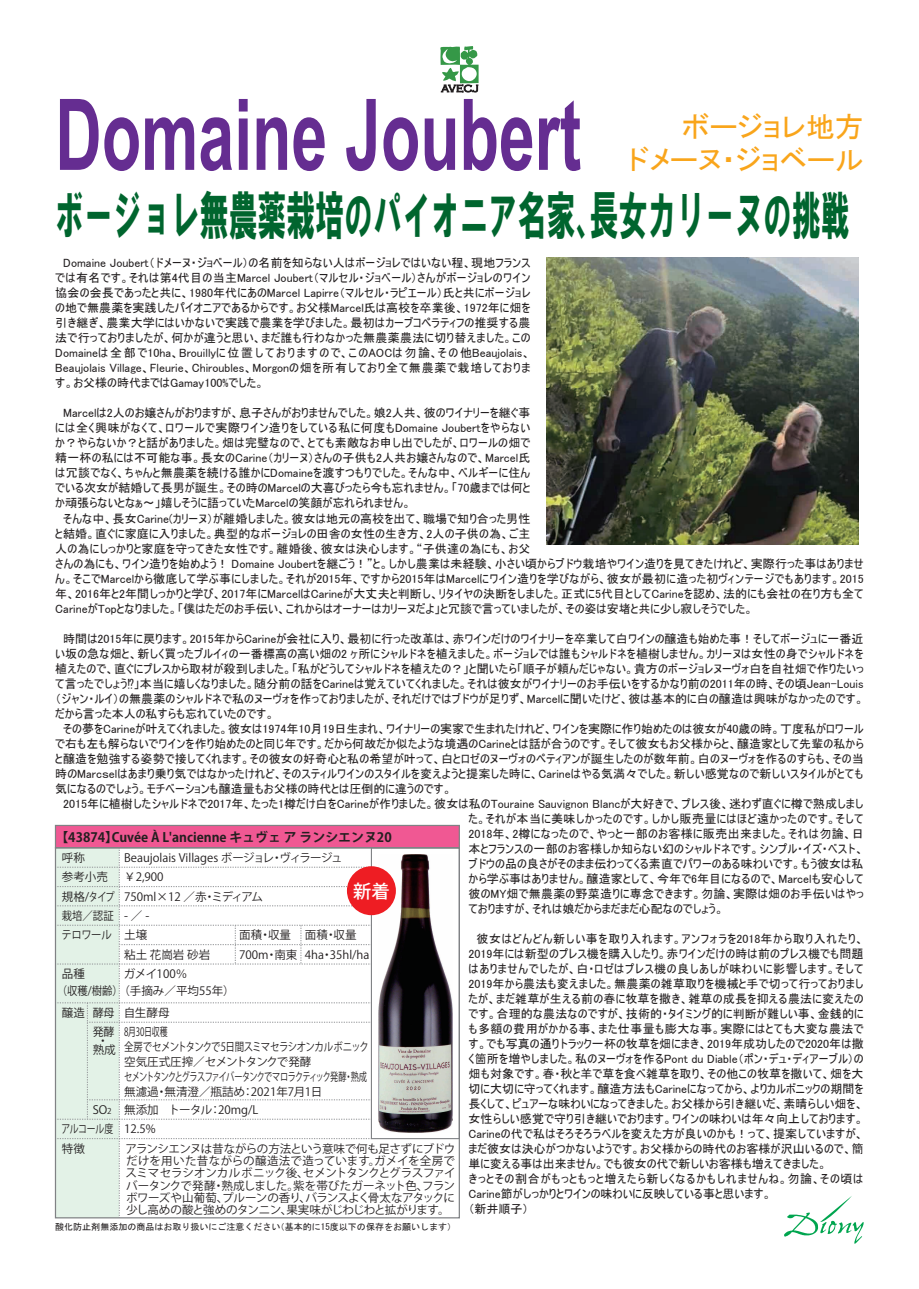
<style>
.page{position:relative;width:919px;height:1289px;background:#fff}
.page>*{position:absolute;margin:0;border:0;box-sizing:border-box;transform-origin:0 0}
.t1{font:700 99px "Arial";color:#652d91;scale:.65 1}
.t2{font:52.5px "HG Soei Kakugothic UB";color:#00652e;scale:.55 1}
.t3{font:28.8px/32.8px "JK P Gothic";color:#f9a51b;text-align:right}
.t4{font:500 18.15px "Koz Go Pro";color:#fff}
.t5{font:700 12.9px "Koz Go Pro";color:#231f20}
.t6{font:12px/15px "MS UI Gothic";letter-spacing:.01em;color:#231f20}
.t7{font:12px "MS UI Gothic";letter-spacing:.03em;color:#231f20}
.t8{font:11.55px/19.4px "Koz Go Pro";letter-spacing:-.01em;color:#231f20}
.t9{font:11.55px/15px "Koz Go Pro";letter-spacing:-.05em;color:#231f20;scale:.69 1}
.t10{font:11.55px/19.5px "Koz Go Pro";letter-spacing:-.01em;color:#231f20;scale:.77 1}
.t11{font:11.55px/9px "Koz Go Pro";letter-spacing:-.01em;color:#231f20;text-align:center;scale:.95 1}
.t12{font:11.55px "Koz Go Pro";letter-spacing:-.01em;color:#231f20;scale:.9 1}
.t13{font:9px "MS Gothic";color:#231f20}
.s1{font-size:8.1px}
</style>
<div class="page">
<svg style="left:784px;top:1196px;width:79px;height:47px"></svg>
<svg style="left:440px;top:46px;width:38px;height:47px"></svg>
<img style="left:547px;top:257px;width:311px;height:287px">
<div style="left:55px;top:824px;width:405px;height:24px;background:#f05893;border:1px solid #808285"></div>
<svg style="left:55px;top:847px;width:317px;height:371px"></svg>
<div style="left:371px;top:847px;width:89px;height:292px;border:1px solid #808285"></div>
<img style="left:378px;top:854px;width:74px;height:278px">
<div style="left:348px;top:867px;width:47px;height:47px;background:#ee1d23;border-radius:50%"></div>
<div style="left:347px;top:866px;width:49px;height:49px;border:2px solid #ee1d23;border-radius:50%"></div>
<h1 class="t1" style="left:55px;top:65px;width:810px">Domaine Joubert</h1>
<h3 class="t3" style="left:629px;top:110px;width:236px">ボージョレ地方<br>ドメーヌ・ジョベール</h3>
<h2 class="t2" style="left:55px;top:189px;width:1445px">ボージョレ無農薬栽培のパイオニア名家、長女カリーヌの挑戦</h2>
<p class="t6" style="left:55px;top:255px;width:476px;text-align:justify">　Domaine Joubert（ドメーヌ・ジョベール）の名前を知らない人はボージョレではいない程、現地フランスでは有名です。それは第4代目の当主Marcel Joubert（マルセル・ジョベール）さんがボージョレのワイン協会の会長であったと共に、1980年代にあのMarcel Lapirre（マルセル・ラピエール）氏と共にボージョレの地で無農薬を実践したパイオニアであるからです。お父様Marcel氏は高校を卒業後、1972年に畑を引き継ぎ、農業大学にはいかないで実践で農業を学びました。最初はカーブコペラティフの推奨する農法で行っておりましたが、何かが違うと思い、まだ誰も行わなかった無農薬農法に切り替えました。このDomaineは全部で10ha、Brouillyに位置しておりますので、このAOCは勿論、その他Beaujolais、Beaujolais Village、Fleurie、Chiroubles、Morgonの畑を所有しており全て無農薬で栽培しております。お父様の時代まではGamay100%でした。</p>
<p class="t6" style="left:55px;top:405px;width:809px">　Marcelは2人のお嬢さんがおりますが、息子さんがおりませんでした。娘2人共、彼のワイナリーを継ぐ事<br>には全く興味がなくて、ロワールで実際ワイン造りをしている私に何度もDomaine Joubertをやらない<br>か？やらないか？と話がありました。畑は完璧なので、とても素敵なお申し出でしたが、ロワールの畑で<br>精一杯の私には不可能な事。長女のCarine（カリーヌ）さんの子供も2人共お嬢さんなので、Marcel氏<br>は冗談でなく、ちゃんと無農薬を続ける誰かにDomaineを渡すつもりでした。そんな中、ベルギーに住ん<br>でいる次女が結婚して長男が誕生。その時のMarcelの大喜びったら今も忘れません。「70歳までは何と<br>か頑張らないとなぁ～」嬉しそうに語っていたMarcelの笑顔が忘れられません。<br>　そんな中、長女Carine(カリーヌ）が離婚しました。彼女は地元の高校を出て、職場で知り合った男性<br>と結婚。直ぐに家庭に入りました。典型的なボージョレの田舎の女性の生き方、2人の子供の為、ご主<br>人の為にしっかりと家庭を守ってきた女性です。離婚後、彼女は決心します。“子供達の為にも、お父<br>さんの為にも、ワイン造りを始めよう！ Domaine Joubertを継ごう！”と。しかし農業は未経験、小さい頃からブドウ栽培やワイン造りを見てきたけれど、実際行った事はありません。そこでMarcelから徹底して学ぶ事にしました。それが2015年、ですから2015年はMarcelにワイン造りを学びながら、彼女が最初に造った初ヴィンテージでもあります。2015年、2016年と2年間しっかりと学び、2017年にMarcelはCarineが大丈夫と判断し、リタイヤの決断をしました。正式に5代目としてCarineを認め、法的にも会社の在り方も全てCarineがTopとなりました。「僕はただのお手伝い、これからはオーナーはカリーヌだよ」と冗談で言っていましたが、その姿は安堵と共に少し寂しそうでした。</p>
<p class="t6" style="left:55px;top:630px;width:809px">　時間は2015年に戻ります。2015年からCarineが会社に入り、最初に行った改革は、赤ワインだけのワイナリーを卒業して白ワインの醸造も始めた事！そしてボージュに一番近</p>
<p class="t6" style="left:55px;top:645px;width:809px">い坂の急な畑と、新しく買ったブルイィの一番標高の高い畑の2 ヶ所にシャルドネを植えました。ボージョレでは誰もシャルドネを植樹しません。カリーヌは女性の身でシャルドネを</p>
<p class="t6" style="left:55px;top:660px;width:809px">植えたので、直ぐにプレスから取材が殺到しました。「私がどうしてシャルドネを植えたの？」と聞いたら「順子が頼んだじゃない。貴方のボージョレヌーヴォ白を自社畑で作りたいっ</p>
<p class="t6" style="left:55px;top:675px;width:809px">て言ったでしょう⁉」本当に嬉しくなりました。随分前の話をCarineは覚えていてくれました。それは彼女がワイナリーのお手伝いをするかなり前の2011年の時、その頃Jean-Louis</p>
<p class="t6" style="left:55px;top:690px;width:809px">（ジャン・ルイ）の無農薬のシャルドネで私のヌーヴォを作っておりましたが、それだけではブドウが足りず、Marcelに聞いたけど、彼は基本的に白の醸造は興味がなかったのです。</p>
<p class="t6" style="left:55px;top:705px;width:220px">だから言った本人の私すらも忘れていたのです。</p>
<p class="t6" style="left:55px;top:720px;width:809px">　その夢をCarineが叶えてくれました。彼女は1974年10月19日生まれ、ワイナリーの実家で生まれたけれど、ワインを実際に作り始めたのは彼女が40歳の時。丁度私がロワール</p>
<p class="t6" style="left:55px;top:735px;width:809px">で右も左も解らないでワインを作り始めたのと同じ年です。だから何故だか似たような境遇のCarineとは話が合うのです。そして彼女もお父様からと、醸造家として先輩の私から</p>
<p class="t6" style="left:55px;top:750px;width:809px">と醸造を勉強する姿勢で接してくれます。その彼女の好奇心と私の希望が叶って、白とロゼのヌーヴォのペティアンが誕生したのが数年前。白のヌーヴォを作るのすらも、その当</p>
<p class="t6" style="left:55px;top:765px;width:809px">時のMarcｓelはあまり乗り気ではなかったけれど、そのスティルワインのスタイルを変えようと提案した時に、Carineはやる気満々でした。新しい感覚なので新しいスタイルがとても</p>
<p class="t6" style="left:55px;top:780px;width:398px">気になるのでしょう。モチベーションも醸造量もお父様の時代とは圧倒的に違うのです。</p>
<p class="t6" style="left:55px;top:795px;width:809px">　2015年に植樹したシャルドネで2017年、たった1樽だけ白をCarineが作りました。彼女は私のTouraine Sauvignon Blancが大好きで、プレス後、迷わず直ぐに樽で熟成しまし</p>
<p class="t7" style="left:468px;top:812px;width:396px">た。それが本当に美味しかったのです。しかし販売量にはほど遠かったのです。そして</p>
<p class="t7" style="left:468px;top:827px;width:396px">2018年、2樽になったので、やっと一部のお客様に販売出来ました。それは勿論、日</p>
<p class="t6" style="left:468px;top:840px;width:396px">本とフランスの一部のお客様しか知らない幻のシャルドネです。シンプル・イズ・ベスト、</p>
<p class="t6" style="left:468px;top:855px;width:396px">ブドウの品の良さがそのまま伝わってくる素直でパワーのある味わいです。もう彼女は私</p>
<p class="t6" style="left:468px;top:870px;width:396px">から学ぶ事はありません。醸造家として、今年で6年目になるので、Marcelも安心して</p>
<p class="t6" style="left:468px;top:885px;width:396px">彼のMY畑で無農薬の野菜造りに専念できます。勿論、実際は畑のお手伝いはやっ</p>
<p class="t6" style="left:468px;top:900px;width:257px">ておりますが、それは娘だからまだまだ心配なのでしょう。</p>
<p class="t6" style="left:468px;top:930px;width:396px">　彼女はどんどん新しい事を取り入れます。アンフォラを2018年から取り入れたり、2019年には新型のプレス機を購入したり。赤ワインだけの時は前のプレス機でも問題はありませんでしたが、白・ロゼはプレス機の良しあしが味わいに影響します。そして2019年から農法も変えました。無農薬の雑草取りを機械と手で切って行っておりましたが、まだ雑草が生える前の春に牧草を撒き、雑草の成長を抑える農法に変えたのです。合理的な農法なのですが、技術的・タイミング的に判断が難しい事、金銭的にも多額の費用がかかる事、また仕事量も膨大な事。実際にはとても大変な農法です。でも写真の通りトラック一杯の牧草を畑にまき、2019年成功したので2020年は撒く箇所を増やしました。私のヌーヴォを作るPont du Diable（ポン・デュ・ディアーブル）の畑も対象です。春・秋と羊で草を食べ雑草を取り、その他この牧草を撒いて、畑を大切に大切に守ってくれます。醸造方法もCarineになってから、よりカルボニックの期間を長くして、ピュアーな味わいになってきました。お父様から引き継いだ、素晴らしい畑を、女性らしい感覚で守り引き継いでおります。ワインの味わいは年々向上しております。Carineの代で私はそろそろラベルを変えた方が良いのかも！って、提案していますが、まだ彼女は決心がつかないようです。お父様からの時代のお客様が沢山いるので、簡単に変える事は出来ません。でも彼女の代で新しいお客様も増えてきました。<br>きっとその割合がもっともっと増えたら新しくなるかもしれませんね。勿論、その頃はCarine節がしっかりとワインの味わいに反映している事と思います。<br>（新井順子）</p>
<p class="t13" style="left:55px;top:1222px;width:402px">酸化防止剤無添加の商品はお取り扱いにご注意ください（基本的に15度以下の保存をお願いします）</p>
<p class="t5" style="left:55px;top:828px;width:338px">【43874】Cuvée À L'ancienne キュヴェ ア ランシエンヌ20</p>
<p class="t8" style="left:124px;top:848px;width:220px">Beaujolais Villages ボージョレ・ヴィラージュ￥2,900</p>
<p class="t8" style="left:62px;top:848px;width:48px">呼称<br>参考小売</p>
<h3 class="t4" style="left:353px;top:879px;width:38px">新着</h3>
<p class="t8" style="left:124px;top:886px;width:140px">750ml×12 ／赤・ミディアム-／-<br>土壌<br>粘土 花崗岩 砂岩</p>
<p class="t8" style="left:62px;top:887px;width:54px">規格/タイプ栽培／認証</p>
<p class="t8" style="left:305px;top:925px;width:66px">面積・収量<br>4ha・35hl/ha</p>
<p class="t8" style="left:239px;top:925px;width:60px">面積・収量<br>700m・南東</p>
<p class="t12" style="left:62px;top:927px;width:57px">テロワール</p>
<p class="t8" style="left:57px;top:965px;width:68px;line-height:16.5px;text-indent:5px">品種<br>（収穫/樹齢）</p>
<p class="t8" style="left:62px;top:1003px;width:25px">醸造</p>
<p class="t8" style="left:118px;top:965px;width:118px;line-height:16.5px;text-indent:5px">ガメイ100％<br>（手摘み／平均55年）</p>
<p class="t8" style="left:124px;top:1003px;width:47px">自生酵母</p>
<p class="t11" style="left:93px;top:1008px;width:25px">酵母</p>
<p class="t11" style="left:93px;top:1027px;width:26px">発酵・熟成</p>
<p class="t9" style="left:124px;top:1024px;width:356px">8月30日収穫<br>全房でセメントタンクで5日間スミマセラシオンカルボニック空気圧式圧搾／セメントタンクで発酵<br>セメントタンクとグラスファイバータンクでマロラクティック発酵・熟成無濾過・無清澄／瓶詰め：2021年7月1日</p>
<p class="t8" style="left:124px;top:1100px;width:136px">無添加　トータル：20mg/L<br>12.5%</p>
<p class="t8" style="left:93px;top:1100px;width:20px">SO<span class="s1">2</span></p>
<p class="t10" style="left:61px;top:1119px;width:69px">アルコール度特徴</p>
<p class="t8" style="left:126px;top:1142px;width:331px;line-height:12.3px;text-align:justify">アランシエンヌは昔ながらの方法という意味で何も足さずにブドウだけを用いた昔ながらの醸造法で造っています。ガメイを全房でスミマセラシオンカルボニック後、セメントタンクとグラスファイバータンクで発酵・熟成しました。紫を帯びたガーネット色、フランボワーズや山葡萄、プルーンの香り、バランスよく骨太なアタックに少し高めの酸と強めのタンニン、果実味がじわじわと拡がります。</p>
</div>
